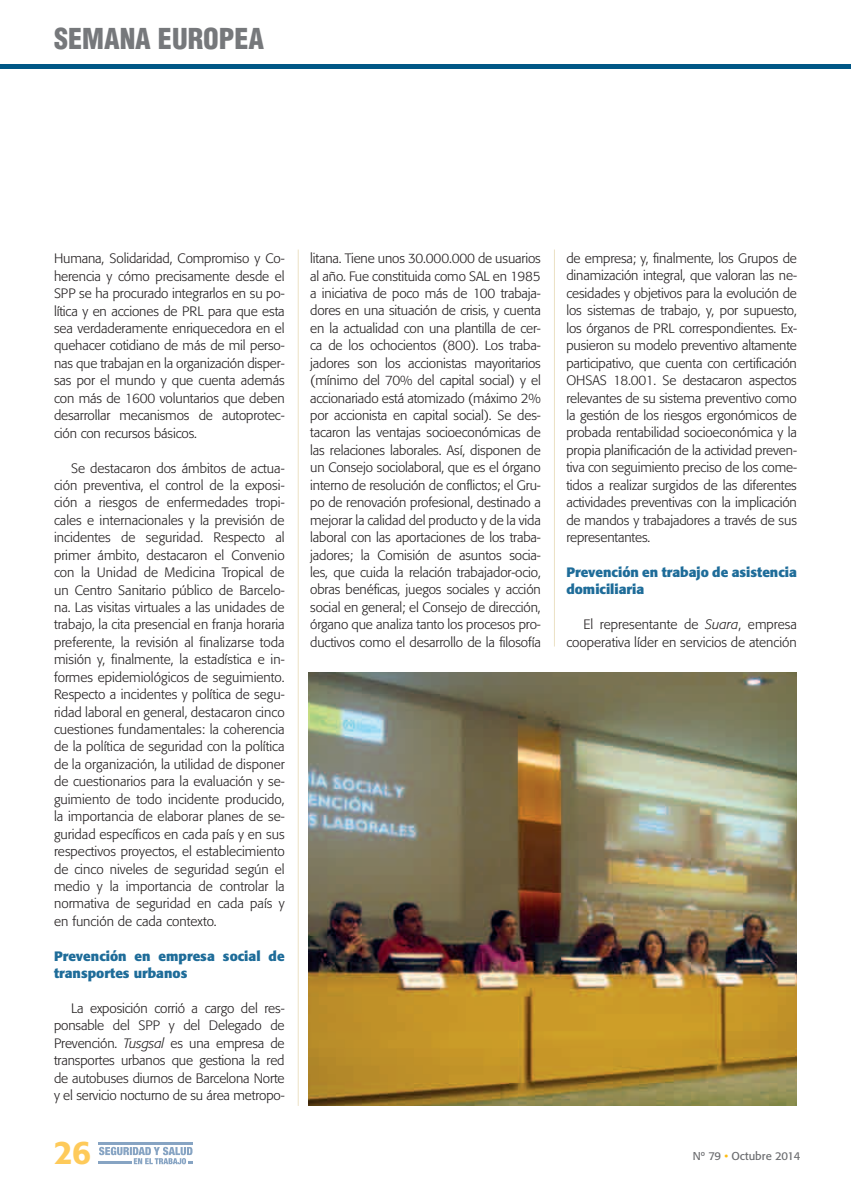
<style>
.page{position:relative;width:851px;height:1191px;background:#fff}
.page>*{position:absolute;margin:0;border:0;box-sizing:border-box;transform-origin:0 0}
.t1{font:500 32.4px "Formata";color:#feca5a}
.t2{font:900 condensed 28.05px "Helvetica LT Std";color:#76787b}
.t3{font:300 13.5px/17.4px "Formata";letter-spacing:-.01em;color:#231f20;text-align:justify}
.t4{font:700 13.5px/17.4px "Formata";color:#1e6c99}
.t5{font:11.25px "Formata";color:#6c6d70}
.s1{font-style:italic}
.s2{color:#fdbc12}
</style>
<div class="page">
<hr style="left:554px;top:249px;width:1px;height:397px;background:#ece1c5">
<hr style="left:0;top:65px;width:850px;height:4px;background:#005786">
<hr style="left:98px;top:1142px;width:95px;height:2px;background:#87a4c3">
<hr style="left:98px;top:1161px;width:34px;height:3px;background:#87a4c3">
<svg style="left:99px;top:1146px;width:94px;height:18px"></svg>
<hr style="left:298px;top:249px;width:1px;height:857px;background:#ece1c5">
<img style="left:308px;top:672px;width:488px;height:434px">
<h2 class="t2" style="left:54px;top:21px;width:212px">SEMANA EUROPEA</h2>
<p class="t3" style="left:54px;top:250px;width:232px">Humana, Solidaridad, Compromiso y Co&shy;herencia y cómo precisamente desde el SPP se ha procurado integrarlos en su po&shy;lítica y en acciones de PRL para que esta sea verdaderamente enriquecedora en el quehacer cotidiano de más de mil perso&shy;nas que trabajan en la organización disper&shy;sas por el mundo y que cuenta además con más de 1600 voluntarios que deben desarrollar mecanismos de autoprotec&shy;ción con recursos básicos.</p>
<p class="t3" style="left:54px;top:459px;width:232px;text-indent:17px">Se destacaron dos ámbitos de actua&shy;ción preventiva, el control de la exposi&shy;ción a riesgos de enfermedades tropi&shy;cales e internacionales y la previsión de incidentes de seguridad. Respecto al primer ámbito, destacaron el Convenio con la Unidad de Medicina Tropical de un Centro Sanitario público de Barcelo&shy;na. Las visitas virtuales a las unidades de trabajo, la cita presencial en franja horaria preferente, la revisión al finalizarse toda misión y, finalmente, la estadística e in&shy;formes epidemiológicos de seguimiento.<br>Respecto a incidentes y política de segu&shy;ridad laboral en general, destacaron cinco cuestiones fundamentales: la coherencia de la política de seguridad con la política de la organización, la utilidad de disponer de cuestionarios para la evaluación y se&shy;guimiento de todo incidente producido, la importancia de elaborar planes de se&shy;guridad específicos en cada país y en sus respectivos proyectos, el establecimiento de cinco niveles de seguridad según el medio y la importancia de controlar la normativa de seguridad en cada país y en función de cada contexto.</p>
<p class="t4" style="left:54px;top:947px;width:232px">Prevención en empresa social de transportes urbanos</p>
<p class="t3" style="left:54px;top:999px;width:232px;text-indent:17px">La exposición corrió a cargo del res&shy;ponsable del SPP y del Delegado de Prevención. <span class="s1">Tusgsal</span> es una empresa de transportes urbanos que gestiona la red de autobuses diurnos de Barcelona Norte y el servicio nocturno de su área metropo-</p>
<p class="t3" style="left:310px;top:250px;width:232px">litana. Tiene unos 30.000.000 de usuarios al año. Fue constituida como SAL en 1985 a iniciativa de poco más de 100 trabaja&shy;dores en una situación de crisis, y cuenta en la actualidad con una plantilla de cer&shy;ca de los ochocientos (800). Los traba&shy;jadores son los accionistas mayoritarios (mínimo del 70% del capital social) y el accionariado está atomizado (máximo 2% por accionista en capital social). Se des&shy;tacaron las ventajas socioeconómicas de las relaciones laborales. Así, disponen de un Consejo sociolaboral, que es el órgano interno de resolución de conflictos; el Gru&shy;po de renovación profesional, destinado a mejorar la calidad del producto y de la vida laboral con las aportaciones de los traba&shy;jadores; la Comisión de asuntos socia&shy;les, que cuida la relación trabajador-ocio, obras benéficas, juegos sociales y acción social en general; el Consejo de dirección, órgano que analiza tanto los procesos pro&shy;ductivos como el desarrollo de la filosofía</p>
<p class="t3" style="left:566px;top:250px;width:232px">de empresa; y, finalmente, los Grupos de dinamización integral, que valoran las ne&shy;cesidades y objetivos para la evolución de los sistemas de trabajo, y, por supuesto, los órganos de PRL correspondientes. Ex&shy;pusieron su modelo preventivo altamente participativo, que cuenta con certificación OHSAS 18.001. Se destacaron aspectos relevantes de su sistema preventivo como la gestión de los riesgos ergonómicos de probada rentabilidad socioeconómica y la propia planificación de la actividad preven&shy;tiva con seguimiento preciso de los come&shy;tidos a realizar surgidos de las diferentes actividades preventivas con la implicación de mandos y trabajadores a través de sus representantes.</p>
<p class="t4" style="left:566px;top:563px;width:232px">Prevención en trabajo de asistencia domiciliaria</p>
<p class="t3" style="left:566px;top:616px;width:232px;text-align:right">El representante de <span class="s1">Suara</span>, empresa cooperativa líder en servicios de atención</p>
<h1 class="t1" style="left:54px;top:1132px;width:39px">26</h1>
<p class="t5" style="left:692px;top:1149px;width:109px">Nº 79 <span class="s2">•</span> Octubre 2014</p>
</div>
